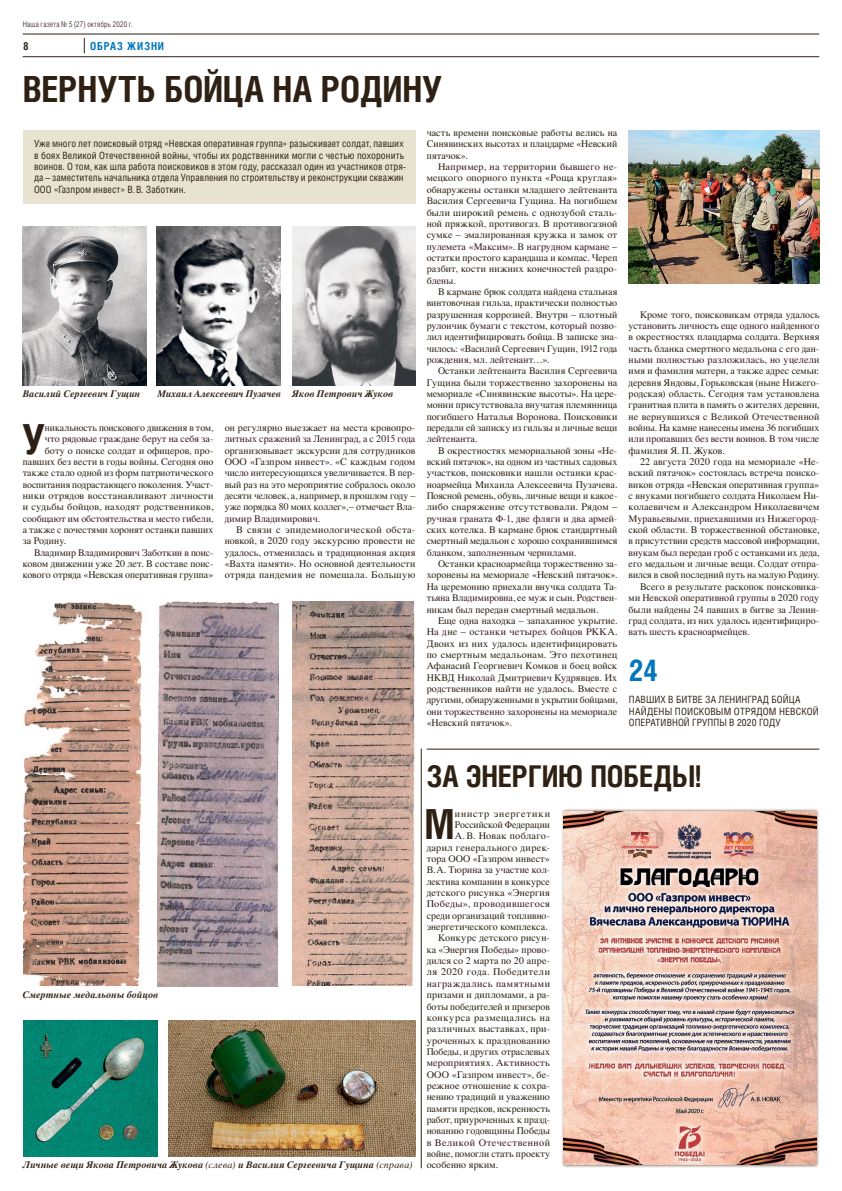
<style>
.page{position:relative;width:842px;height:1191px;background:#fff}
.page>*{position:absolute;margin:0;border:0;box-sizing:border-box;transform-origin:0 0}
.FirstParagraphCaps{font:700 41.4px "Helios Cond C";color:#2e2113}
.Caption36{font:700 36px "Helios Cond C";letter-spacing:-.005em;color:#2e2113}
.Caption26{font:700 30px "Helios Cond C";letter-spacing:-.005em;color:#2e2113}
.t1{font:700 30px "Helios Cond C";color:#0076bd}
.Rubrica{font:700 11px "Helios Cond C";letter-spacing:.08em;color:#0076bd}
.t2{font:700 11px "Helios Cond C";color:#2e2113}
.SecondParagraph{font:10px/11.3px "Times";letter-spacing:.005em;color:#2e2113;text-align:justify}
.FirstParagraphCaps-2{font:10px/11.3px "Times";letter-spacing:.015em;color:#2e2113;text-align:right}
.FirstParagraph{font:10px/11.3px "Helios Cond C";letter-spacing:.005em;color:#2e2113}
.FirstParagraph-2{font:italic 700 10px "Times";letter-spacing:.005em;color:#2e2113}
.FirstParagraphCaps-3{font:10px "Times";letter-spacing:-.005em;color:#2e2113}
.t3{font:8px "Helios Cond Light C";letter-spacing:.03em;color:#2e2113}
.s1{font-weight:400}
</style>
<div class="page">
<hr style="left:23px;top:34px;width:796px;height:1px;background:#2e2113">
<hr style="left:23px;top:56px;width:796px;height:1px;background:#2e2113">
<svg style="left:84px;top:38px;width:1px;height:15px"></svg>
<div style="left:561px;top:808px;width:259px;height:359px;background:#2e2113;opacity:.75"></div>
<img style="left:564px;top:811px;width:253px;height:353px">
<hr style="left:421px;top:748px;width:1px;height:420px;background:#2e2113">
<div style="left:23px;top:130px;width:392px;height:74px;background:#e8e3d0"></div>
<hr style="left:427px;top:748px;width:392px;height:1px;background:#2e2113">
<img style="left:24px;top:601px;width:119px;height:384px">
<img style="left:629px;top:130px;width:190px;height:153px">
<img style="left:157px;top:601px;width:122px;height:385px">
<img style="left:292px;top:601px;width:123px;height:384px">
<img style="left:23px;top:1020px;width:134px;height:137px">
<img style="left:169px;top:1020px;width:247px;height:137px">
<img style="left:23px;top:227px;width:123px;height:159px">
<img style="left:157px;top:227px;width:123px;height:159px">
<img style="left:292px;top:227px;width:123px;height:159px">
<p class="t3" style="left:23px;top:20px;width:111px">Наша газета № 5 (27) октябрь 2020 г.</p>
<p class="t2" style="left:23px;top:39px;width:7px">8</p>
<p class="Rubrica" style="left:90px;top:39px;width:75px">ОБРАЗ ЖИЗНИ</p>
<p class="Caption36" style="left:23px;top:68px;width:421px">ВЕРНУТЬ БОЙЦА НА РОДИНУ</p>
<p class="FirstParagraph" style="left:34px;top:138px;width:374px">Уже много лет поисковый отряд «Невская оперативная группа» разыскивает солдат, павших в боях Великой Отечественной войны, чтобы их родственники могли с честью похоронить воинов. О том, как шла работа поисковиков в этом году, рассказал один из участников отря‑ да – заместитель начальника отдела Управления по строительству и реконструкции скважин ООО «Газпром инвест» В.В. Заботкин.</p>
<p class="FirstParagraph-2" style="left:23px;top:384px;width:119px">Василий Сергеевич Гущин</p>
<p class="FirstParagraph-2" style="left:157px;top:384px;width:125px">Михаил Алексеевич Пузачев</p>
<p class="FirstParagraph-2" style="left:292px;top:384px;width:103px">Яков Петрович Жуков</p>
<p class="FirstParagraphCaps" style="left:22px;top:414px;width:24px">У</p>
<p class="FirstParagraphCaps-3" style="left:45px;top:418px;width:170px">никальность поискового движения в том,</p>
<p class="FirstParagraphCaps-2" style="left:45px;top:432px;width:170px">что рядовые граждане берут на себя за-</p>
<p class="FirstParagraphCaps-2" style="left:45px;top:444px;width:170px">боту о поиске солдат и офицеров, про-</p>
<p class="FirstParagraphCaps-2" style="left:23px;top:455px;width:192px">павших без вести в годы войны. Сегодня оно</p>
<p class="FirstParagraphCaps-2" style="left:23px;top:466px;width:192px">также стало одной из форм патриотического</p>
<p class="FirstParagraphCaps-3" style="left:23px;top:475px;width:192px">воспитания подрастающего поколения. Участ-</p>
<p class="FirstParagraphCaps-2" style="left:23px;top:489px;width:192px">ники отрядов восстанавливают личности</p>
<p class="FirstParagraphCaps-2" style="left:23px;top:500px;width:192px">и судьбы бойцов, находят родственников,</p>
<p class="FirstParagraphCaps-2" style="left:23px;top:512px;width:192px">сообщают им обстоятельства и место гибели,</p>
<p class="FirstParagraphCaps-2" style="left:23px;top:523px;width:192px">а также с почестями хоронят останки павших</p>
<p class="FirstParagraphCaps-2" style="left:23px;top:534px;width:45px">за Родину.</p>
<p class="SecondParagraph" style="left:23px;top:546px;width:192px;text-indent:11px">Владимир Владимирович Заботкин в поис&shy;ковом движении уже 20 лет. В составе поис&shy;кового отряда «Невская оперативная группа»</p>
<p class="SecondParagraph" style="left:225px;top:421px;width:192px">он регулярно выезжает на места кровопро&shy;литных сражений за Ленинград, а с 2015 года организовывает экскурсии для сотрудников ООО «Газпром инвест». «С каждым годом число интересующихся увеличивается. В пер&shy;вый раз на это мероприятие собралось около десяти человек, а, например, в прошлом году – уже порядка 80 моих коллег»,– отмечает Вла&shy;димир Владимирович.</p>
<p class="SecondParagraph" style="left:225px;top:523px;width:192px;text-indent:11px">В связи с эпидемиологической обста&shy;новкой, в 2020 году экскурсию провести не удалось, отменилась и традиционная акция «Вахта памяти». Но основной деятельности отряда пандемия не помешала. Большую</p>
<p class="SecondParagraph" style="left:427px;top:126px;width:192px">часть времени поисковые работы велись на Синявинских высотах и плацдарме «Невский пятачок».</p>
<p class="SecondParagraph" style="left:427px;top:160px;width:192px;text-indent:11px">Например, на территории бывшего не&shy;мецкого опорного пункта «Роща круглая» обнаружены останки младшего лейтенанта Василия Сергеевича Гущина. На погибшем были широкий ремень с однозубой сталь&shy;ной пряжкой, противогаз. В противогазной сумке – эмалированная кружка и замок от пулемета «Максим». В нагрудном кармане – остатки простого карандаша и компас. Череп разбит, кости нижних конечностей раздро&shy;блены.</p>
<p class="SecondParagraph" style="left:427px;top:285px;width:192px;text-indent:11px">В кармане брюк солдата найдена стальная винтовочная гильза, практически полностью разрушенная коррозией. Внутри – плотный рулончик бумаги с текстом, который позво&shy;лил идентифицировать бойца. В записке зна&shy;чилось: «Василий Сергеевич Гущин, 1912 года рождения, мл. лейтенант…».</p>
<p class="SecondParagraph" style="left:427px;top:364px;width:192px;text-indent:11px">Останки лейтенанта Василия Сергеевича Гущина были торжественно захоронены на мемориале «Синявинские высоты». На цере&shy;монии присутствовала внучатая племянница погибшего Наталья Воронова. Поисковики передали ей записку из гильзы и личные вещи лейтенанта.</p>
<p class="SecondParagraph" style="left:427px;top:444px;width:192px;text-indent:11px">В окрестностях мемориальной зоны «Не&shy;вский пятачок», на одном из частных садовых участков, поисковики нашли останки крас&shy;ноармейца Михаила Алексеевича Пузачева.<br>Поясной ремень, обувь, личные вещи и какое&shy;либо снаряжение отсутствовали. Рядом – ручная граната Ф‑1, две фляги и два армей&shy;ских котелка. В кармане брюк стандартный смертный медальон с хорошо сохранившимся бланком, заполненным чернилами.</p>
<p class="SecondParagraph" style="left:427px;top:557px;width:192px;text-indent:11px">Останки красноармейца торжественно за&shy;хоронены на мемориале «Невский пятачок».<br>На церемонию приехали внучка солдата Та&shy;тьяна Владимировна, ее муж и сын. Родствен&shy;никам был передан смертный медальон.</p>
<p class="SecondParagraph" style="left:427px;top:614px;width:192px;text-indent:11px">Еще одна находка – запаханное укрытие.<br>На дне – останки четырех бойцов РККА.<br>Двоих из них удалось идентифицировать по смертным медальонам. Это пехотинец Афанасий Георгиевич Комков и боец войск НКВД Николай Дмитриевич Кудрявцев. Их родственников найти не удалось. Вместе с другими, обнаруженными в укрытии бойцами, они торжественно захоронены на мемориале «Невский пятачок».</p>
<p class="SecondParagraph" style="left:629px;top:308px;width:192px;text-indent:11px">Кроме того, поисковикам отряда удалось установить личность еще одного найденного в окрестностях плацдарма солдата. Верхняя часть бланка смертного медальона с его дан&shy;ными полностью разложилась, но уцелели имя и фамилия матери, а также адрес семьи: деревня Яндовы, Горьковская (ныне Нижего&shy;родская) область. Сегодня там установлена гранитная плита в память о жителях деревни, не вернувшихся с Великой Отечественной войны. На камне нанесены имена 36 погибших или пропавших без вести воинов. В том числе фамилия Я. П. Жуков.</p>
<p class="SecondParagraph" style="left:629px;top:455px;width:192px;text-indent:11px">22 августа 2020 года на мемориале «Не&shy;вский пятачок» состоялась встреча поиско&shy;виков отряда «Невская оперативная группа» с внуками погибшего солдата Николаем Ни&shy;колаевичем и Александром Николаевичем Муравьевыми, приехавшими из Нижегород&shy;ской области. В торжественной обстановке, в присутствии средств массовой информации, внукам был передан гроб с останками их деда, его медальон и личные вещи. Солдат отпра&shy;вился в свой последний путь на малую Родину.</p>
<p class="SecondParagraph" style="left:629px;top:580px;width:192px;text-indent:11px">Всего в результате раскопок поисковика&shy;ми Невской оперативной группы в 2020 году были найдены 24 павших в битве за Ленин&shy;град солдата, из них удалось идентифициро&shy;вать шесть красноармейцев.</p>
<p class="t1" style="left:629px;top:652px;width:31px">24</p>
<p class="FirstParagraph" style="left:629px;top:694px;width:173px">ПАВШИХ В БИТВЕ ЗА ЛЕНИНГРАД БОЙЦА</p>
<p class="FirstParagraph" style="left:629px;top:705px;width:192px">НАЙДЕНЫ ПОИСКОВЫМ ОТРЯДОМ НЕВСКОЙ<br>ОПЕРАТИВНОЙ ГРУППЫ В 2020 ГОДУ</p>
<p class="FirstParagraph-2" style="left:23px;top:985px;width:137px">Смертные медальоны бойцов</p>
<p class="FirstParagraph-2" style="left:23px;top:1155px;width:391px">Личные вещи Якова Петровича Жукова <span class="s1">(слева)</span> и Василия Сергеевича Гущина <span class="s1">(справа)</span></p>
<p class="Caption26" style="left:427px;top:758px;width:276px">ЗА ЭНЕРГИЮ ПОБЕДЫ!</p>
<p class="FirstParagraphCaps" style="left:425px;top:800px;width:32px">М</p>
<p class="FirstParagraphCaps-2" style="left:427px;top:807px;width:125px">инистр энергетики<br>Российской Федерации<br>А.В. Новак поблаго&shy;дарил генерального дирек&shy;тора ООО «Газпром инвест»<br>В.А. Тюрина за участие кол&shy;лектива компании в конкурсе детского рисунка «Энергия<br>Победы», проводившегося среди организаций топливно&shy;энергетического комплекса.</p>
<p class="SecondParagraph" style="left:427px;top:931px;width:125px;text-indent:11px">Конкурс детского рисун&shy;ка «Энергия Победы» прово&shy;дился со 2 марта по 20 апре&shy;ля 2020 года. Победители награждались памятными призами и дипломами, а ра&shy;боты победителей и призеров конкурса размещались на различных выставках, при&shy;уроченных к празднованию Победы, и других отраслевых мероприятиях. Активность ООО «Газпром инвест», бе&shy;режное отношение к сохра&shy;нению традиций и уважению памяти предков, искренность работ, приуроченных к празд&shy;нованию годовщины Победы в Великой Отечественной войне, помогли стать проекту особенно ярким.</p>
</div>
